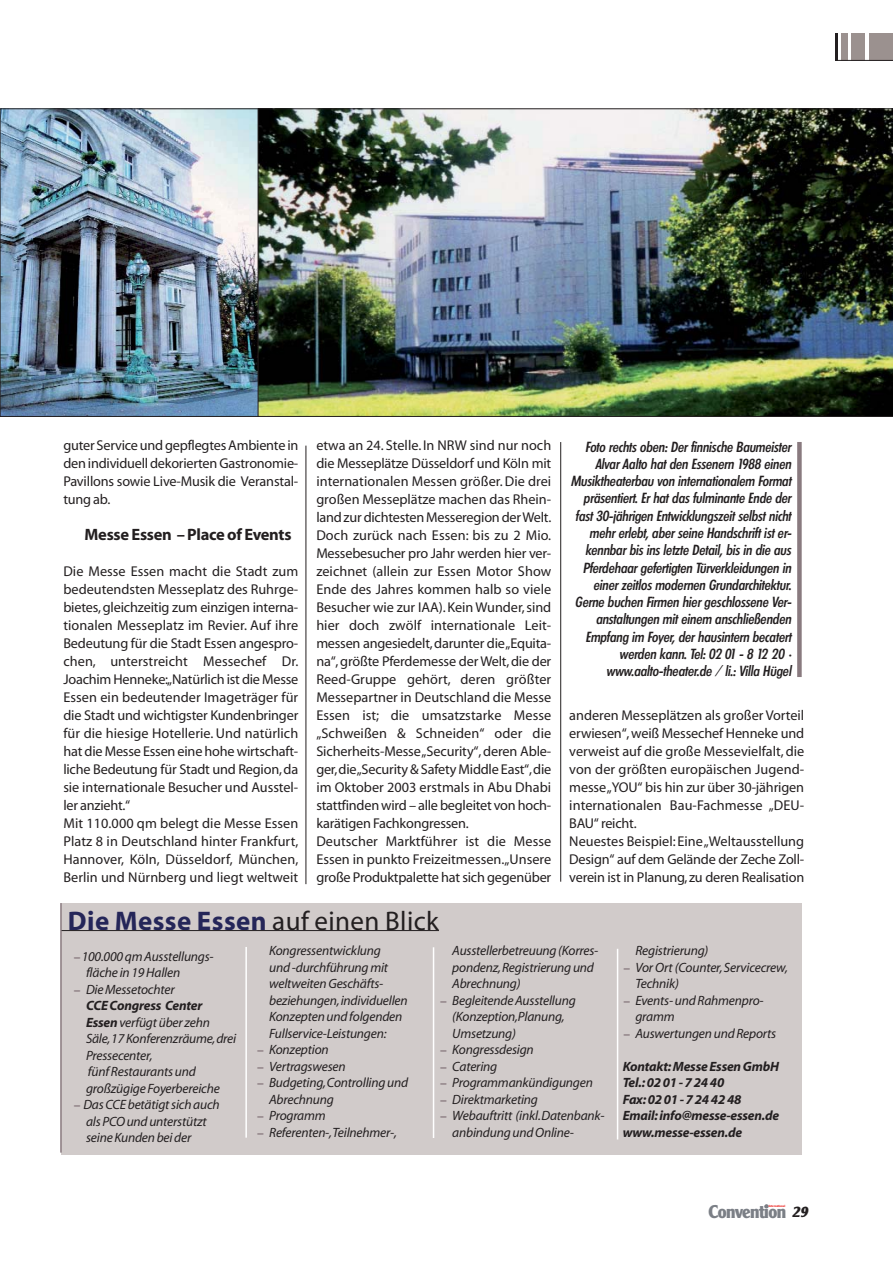
<style>
.page{position:relative;width:893px;height:1263px;background:#fff}
.page>*{position:absolute;margin:0;border:0;box-sizing:border-box;transform-origin:0 0}
.t1{font:700 27px "Myriad";letter-spacing:.015em;color:#252659}
.t2{font:700 17.85px "Cleargothic";letter-spacing:-.035em;color:#7b7f86;scale:.94 1}
.t3{font:700 16.5px "Myriad";letter-spacing:-.015em;color:#231f20}
.t4{font:14.25px/18px "Myriad";color:#231f20}
.t5{font:italic 500 condensed 14.25px/17.2px "Limerick";letter-spacing:-.015em;color:#231f20;text-align:right}
.t6{font:italic 13.5px/16.5px "Myriad";letter-spacing:-.015em;color:#231f20}
.t7{font:italic 700 13.5px/16.5px "Myriad";letter-spacing:-.015em;color:#231f20}
.t8{font:700 3px "Cleargothic";letter-spacing:-.02em;color:#ee3431}
.s1{font-weight:400;color:#231f20}
.s2{font-family:"Courier";font-style:normal;color:#897a7f}
.s3{font-weight:700}
.s4{font-style:italic;font-size:14.25px;color:#231f20}
</style>
<div class="page">
<svg style="left:764px;top:1204px;width:4px;height:4px"></svg>
<div style="left:869px;top:34px;width:23px;height:27px;background:#9b918f"></div>
<div style="left:852px;top:34px;width:13px;height:27px;background:#9b918f"></div>
<div style="left:842px;top:34px;width:6px;height:27px;background:#9b918f"></div>
<hr style="left:835px;top:34px;width:3px;height:27px;background:#231f20">
<hr style="left:835px;top:60px;width:57px;height:1px;background:#231f20">
<img style="left:2px;top:111px;width:256px;height:304px">
<div style="left:0;top:109px;width:260px;height:308px;border:1px solid #231f20"></div>
<img style="left:258px;top:109px;width:634px;height:308px">
<div style="left:797px;top:442px;width:5px;height:235px;background:#897a7f"></div>
<hr style="left:306px;top:446px;width:1px;height:438px;background:#231f20">
<hr style="left:560px;top:442px;width:1px;height:440px;background:#231f20">
<div style="left:61px;top:903px;width:741px;height:252px;background:#d1cbca"></div>
<hr style="left:60px;top:903px;width:2px;height:250px;background:#897a7f">
<hr style="left:62px;top:930px;width:377px;height:1px;background:#231f20">
<hr style="left:245px;top:947px;width:2px;height:191px;background:#fff">
<hr style="left:433px;top:947px;width:1px;height:191px;background:#fff">
<hr style="left:617px;top:949px;width:1px;height:191px;background:#fff">
<p class="t4" style="left:63px;top:437px;width:236px;text-align:justify">guter Service und gepflegtes Ambiente in den individuell dekorierten Gastronomie-Pavillons sowie Live-Musik die Veranstal&shy;tung ab.</p>
<p class="t3" style="left:85px;top:528px;width:208px">Messe Essen – Place of Events</p>
<p class="t4" style="left:63px;top:563px;width:236px">Die Messe Essen macht die Stadt zum bedeutendsten Messeplatz des Ruhrge&shy;bietes, gleichzeitig zum einzigen interna&shy;tionalen Messeplatz im Revier. Auf ihre Bedeutung für die Stadt Essen angespro&shy;chen, unterstreicht Messechef Dr.<br>Joachim Henneke:„Natürlich ist die Messe Essen ein bedeutender Imageträger für die Stadt und wichtigster Kundenbringer für die hiesige Hotellerie. Und natürlich hat die Messe Essen eine hohe wirtschaft&shy;liche Bedeutung für Stadt und Region, da sie internationale Besucher und Ausstel&shy;ler anzieht.“<br>Mit 110.000 qm belegt die Messe Essen Platz 8 in Deutschland hinter Frankfurt, Hannover, Köln, Düsseldorf, München, Berlin und Nürnberg und liegt weltweit</p>
<p class="t4" style="left:316px;top:437px;width:236px">etwa an 24. Stelle. In NRW sind nur noch die Messeplätze Düsseldorf und Köln mit internationalen Messen größer. Die drei großen Messeplätze machen das Rhein&shy;land zur dichtesten Messeregion der Welt.<br>Doch zurück nach Essen: bis zu 2 Mio.<br>Messebesucher pro Jahr werden hier ver&shy;zeichnet (allein zur Essen Motor Show Ende des Jahres kommen halb so viele Besucher wie zur IAA). Kein Wunder, sind hier doch zwölf internationale Leit&shy;messen angesiedelt, darunter die „Equita&shy;na“, größte Pferdemesse der Welt, die der Reed-Gruppe gehört, deren größter Messepartner in Deutschland die Messe Essen ist; die umsatzstarke Messe „Schweißen &amp; Schneiden“ oder die Sicherheits-Messe „Security“, deren Able&shy;ger,die „Security &amp; Safety Middle East“,die im Oktober 2003 erstmals in Abu Dhabi stattfinden wird – alle begleitet von hoch&shy;karätigen Fachkongressen.<br>Deutscher Marktführer ist die Messe Essen in punkto Freizeitmessen.„Unsere große Produktpalette hat sich gegenüber</p>
<h1 class="t1" style="left:68px;top:911px;width:372px">Die Messe Essen <span class="s1">auf einen Blick</span></h1>
<p class="t5" style="left:571px;top:439px;width:222px">Foto rechts oben: Der finnische Baumeister Alvar Aalto hat den Essenern 1988 einen Musiktheaterbau von internationalem Format präsentiert. Er hat das fulminante Ende der fast 30-jährigen Entwicklungszeit selbst nicht mehr erlebt, aber seine Handschrift ist er&shy;kennbar bis ins letzte Detail, bis in die aus Pferdehaar gefertigten Türverkleidungen in einer zeitlos modernen Grundarchitektur.<br>Gerne buchen Firmen hier geschlossene Ver&shy;anstaltungen mit einem anschließenden Empfang im Foyer, der hausintern becatert werden kann. Tel: 02 01 - 8 12 20 • www.aalto-theater.de / li.: Villa Hügel</p>
<p class="t4" style="left:569px;top:707px;width:236px">anderen Messeplätzen als großer Vorteil erwiesen“, weiß Messechef Henneke und verweist auf die große Messevielfalt, die von der größten europäischen Jugend&shy;messe „YOU“ bis hin zur über 30-jährigen internationalen Bau-Fachmesse „DEU-BAU“ reicht.<br>Neuestes Beispiel: Eine „Weltausstellung Design“ auf dem Gelände der Zeche Zoll&shy;verein ist in Planung, zu deren Realisation</p>
<p class="t6" style="left:86px;top:949px;width:129px;text-indent:-13px"><span class="s2">-</span>100.000 qm Ausstellungs&shy;fläche in 19 Hallen</p>
<p class="t6" style="left:86px;top:982px;width:152px;text-indent:-13px"><span class="s2">-</span> Die Messetochter<br><span class="s3">CCE Congress Center<br>Essen</span> verfügt über zehn<br>Säle,17 Konferenzräume,drei<br>Pressecenter,<br>fünf Restaurants und großzügige Foyerbereiche</p>
<p class="t6" style="left:86px;top:1098px;width:135px;text-indent:-13px"><span class="s2">-</span> Das CCE betätigt sich auch als PCO und unterstützt seine Kunden bei der</p>
<p class="t6" style="left:269px;top:944px;width:140px">Kongressentwicklung<br>und -durchführung mit weltweiten Geschäfts&shy;beziehungen,individuellen<br>Konzepten und folgenden<br>Fullservice-Leistungen:</p>
<p class="t6" style="left:256px;top:1043px;width:74px"><span class="s2">-</span> Konzeption</p>
<p class="t6" style="left:256px;top:1059px;width:91px"><span class="s2">-</span> Vertragswesen</p>
<p class="t6" style="left:269px;top:1076px;width:141px;text-indent:-13px"><span class="s2">-</span> Budgeting,Controlling und<br>Abrechnung</p>
<p class="t6" style="left:256px;top:1109px;width:71px"><span class="s2">-</span> Programm</p>
<p class="t6" style="left:256px;top:1125px;width:142px"><span class="s2">-</span> Referenten-,Teilnehmer-,</p>
<p class="t6" style="left:452px;top:944px;width:148px">Ausstellerbetreuung (Korres&shy;pondenz,Registrierung und<br>Abrechnung)</p>
<p class="t6" style="left:452px;top:993px;width:125px;text-indent:-13px"><span class="s2">-</span> Begleitende Ausstellung (Konzeption,Planung,<br>Umsetzung)</p>
<p class="t6" style="left:439px;top:1043px;width:96px"><span class="s2">-</span> Kongressdesign</p>
<p class="t6" style="left:439px;top:1059px;width:59px"><span class="s2">-</span> Catering</p>
<p class="t6" style="left:439px;top:1076px;width:155px"><span class="s2">-</span> Programmankündigungen</p>
<p class="t6" style="left:439px;top:1092px;width:100px"><span class="s2">-</span> Direktmarketing</p>
<p class="t6" style="left:452px;top:1109px;width:154px;text-indent:-13px"><span class="s2">-</span> Webauftritt (inkl.Datenbank&shy;anbindung und Online-</p>
<p class="t6" style="left:635px;top:944px;width:74px">Registrierung)</p>
<p class="t6" style="left:635px;top:960px;width:154px;text-indent:-13px"><span class="s2">-</span> Vor Ort (Counter, Servicecrew,<br>Technik)</p>
<p class="t6" style="left:635px;top:993px;width:130px;text-indent:-13px"><span class="s2">-</span> Events- und Rahmenpro&shy;gramm</p>
<p class="t6" style="left:623px;top:1026px;width:155px"><span class="s2">-</span> Auswertungen und Reports</p>
<p class="t7" style="left:623px;top:1059px;width:158px">Kontakt: Messe Essen GmbH<br>Tel.: 02 01 - 7 24 40<br>Fax: 02 01 - 7 24 42 48<br>Email: info@messe-essen.de www.messe-essen.de</p>
<p class="t2" style="left:708px;top:1201px;width:108px">Convention <span class="s4">29</span></p>
<p class="t8" style="left:769px;top:1204px;width:18px">International</p>
</div>
